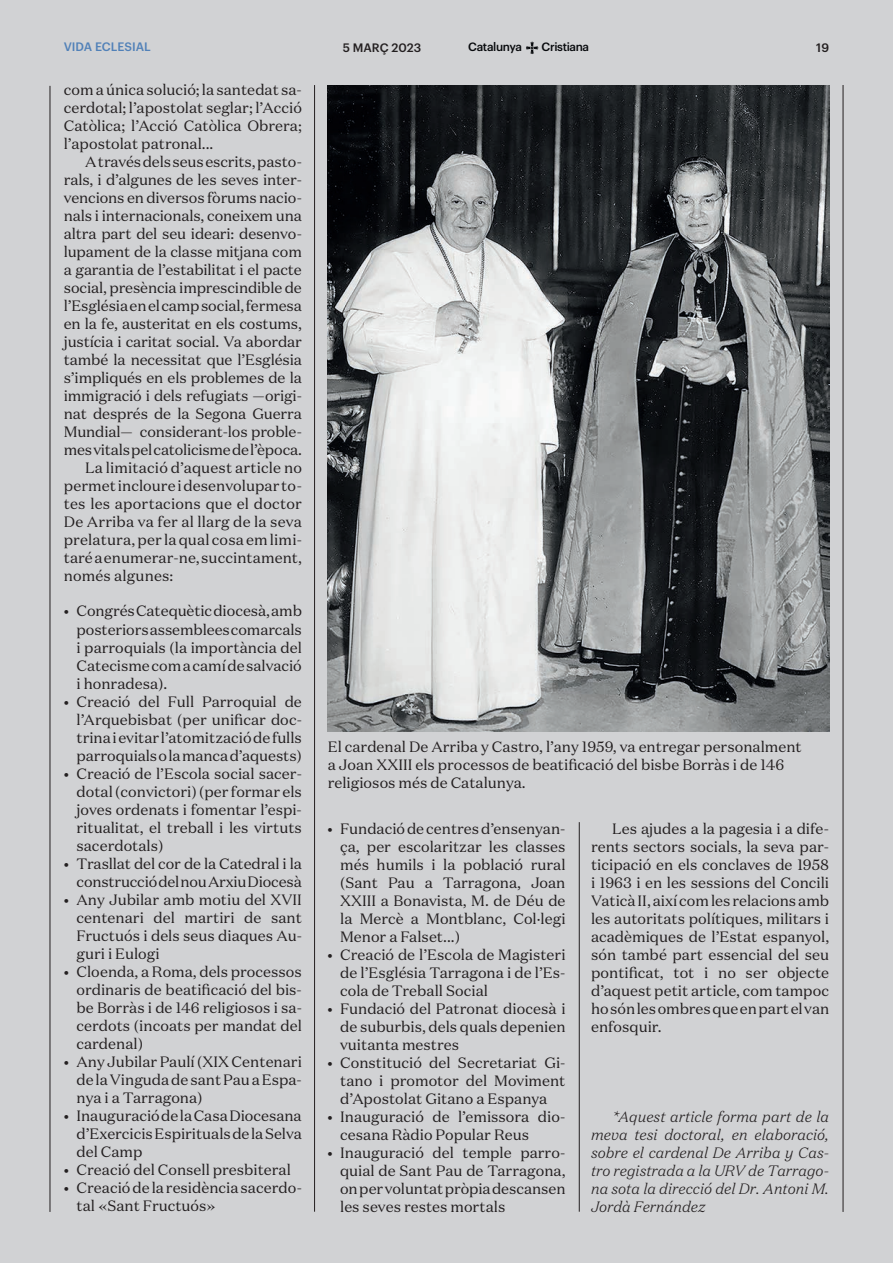
<style>
.page{position:relative;width:893px;height:1263px;background:#d1d2d4}
.page>*{position:absolute;margin:0;border:0;box-sizing:border-box;transform-origin:0 0}
.t1{font:15px/18px "Domaine Text";color:#231f20;text-align:justify}
.t2{font:italic 300 15px/18px "Domaine Text";color:#231f20;text-align:justify}
.t3{font:500 12px "Graphik";color:#5181b8}
.t4{font:500 12px "Graphik";color:#231f20}
.t5{font:500 11.85px "Graphik";letter-spacing:-.03em;color:#07090c}
</style>
<div class="page">
<svg style="left:526px;top:42px;width:12px;height:12px"></svg>
<hr style="left:843px;top:85px;width:1px;height:1127px;background:#231f20">
<hr style="left:50px;top:86px;width:1px;height:1126px;background:#231f20">
<img style="left:328px;top:85px;width:501px;height:647px">
<hr style="left:314px;top:85px;width:1px;height:1127px;background:#231f20">
<hr style="left:579px;top:822px;width:1px;height:390px;background:#231f20">
<p class="t3" style="left:64px;top:38px;width:89px">VIDA ECLESIAL</p>
<p class="t4" style="left:343px;top:38px;width:80px">5 MARÇ 2023</p>
<p class="t5" style="left:468px;top:38px;width:55px">Catalunya</p>
<p class="t5" style="left:542px;top:38px;width:49px">Cristiana</p>
<p class="t4" style="left:816px;top:38px;width:15px">19</p>
<p class="t1" style="left:64px;top:81px;width:240px">com a única solució; la santedat sa&shy;cerdotal; l’apostolat seglar; l’Acció Catòlica; l’Acció Catòlica Obrera; l’apostolat patronal...</p>
<p class="t1" style="left:85px;top:153px;width:218px">A través dels seus escrits, pasto-</p>
<p class="t1" style="left:64px;top:171px;width:240px">rals, i d’algunes de les seves inter-</p>
<p class="t1" style="left:64px;top:189px;width:240px">vencions en diversos fòrums nacio-</p>
<p class="t1" style="left:64px;top:207px;width:240px">nals i internacionals, coneixem una</p>
<p class="t1" style="left:64px;top:225px;width:240px">altra part del seu ideari: desenvo-</p>
<p class="t1" style="left:64px;top:243px;width:240px">lupament de la classe mitjana com</p>
<p class="t1" style="left:64px;top:261px;width:240px">a garantia de l’estabilitat i el pacte</p>
<p class="t1" style="left:64px;top:279px;width:240px">social, presència imprescindible de</p>
<p class="t1" style="left:64px;top:297px;width:240px">l’Església en el camp social, fermesa</p>
<p class="t1" style="left:64px;top:315px;width:240px">en la fe, austeritat en els costums,</p>
<p class="t1" style="left:64px;top:333px;width:240px">justícia i caritat social. Va abordar</p>
<p class="t1" style="left:64px;top:351px;width:240px">també la necessitat que l’Església</p>
<p class="t1" style="left:64px;top:369px;width:240px">s’impliqués en els problemes de la</p>
<p class="t1" style="left:64px;top:387px;width:240px">immigració i dels refugiats —origi-</p>
<p class="t1" style="left:64px;top:405px;width:240px">nat després de la Segona Guerra</p>
<p class="t1" style="left:64px;top:423px;width:240px">Mundial— considerant-los proble-</p>
<p class="t1" style="left:64px;top:441px;width:240px">mes vitals pel catolicisme de l’època.</p>
<p class="t1" style="left:85px;top:459px;width:218px">La limitació d’aquest article no</p>
<p class="t1" style="left:64px;top:477px;width:240px">permet incloure i desenvolupar to-</p>
<p class="t1" style="left:64px;top:495px;width:240px">tes les aportacions que el doctor</p>
<p class="t1" style="left:64px;top:513px;width:240px">De Arriba va fer al llarg de la seva</p>
<p class="t1" style="left:64px;top:531px;width:240px">prelatura, per la qual cosa em limi-</p>
<p class="t1" style="left:64px;top:549px;width:240px">taré a enumerar-ne, succintament,</p>
<p class="t1" style="left:64px;top:567px;width:111px">només algunes:</p>
<p class="t1" style="left:77px;top:602px;width:227px;text-indent:-13px">• Congrés Catequètic diocesà, amb posteriors assemblees comarcals i parroquials (la importància del Catecisme com a camí de salvació i honradesa).</p>
<p class="t1" style="left:77px;top:692px;width:227px;text-indent:-13px">• Creació del Full Parroquial de l’Arquebisbat (per unificar doc&shy;trina i evitar l’atomització de fulls parroquials o la manca d’aquests)</p>
<p class="t1" style="left:77px;top:764px;width:227px;text-indent:-13px">• Creació de l’Escola social sacer&shy;dotal (convictori) (per formar els joves ordenats i fomentar l’espi&shy;ritualitat, el treball i les virtuts sacerdotals)</p>
<p class="t1" style="left:64px;top:854px;width:240px;text-align:right">• Trasllat del cor de la Catedral i la construcció del nou Arxiu Diocesà</p>
<p class="t1" style="left:77px;top:890px;width:227px;text-indent:-13px">• Any Jubilar amb motiu del XVII centenari del martiri de sant Fructuós i dels seus diaques Au&shy;guri i Eulogi</p>
<p class="t1" style="left:77px;top:962px;width:227px;text-indent:-13px">• Cloenda, a Roma, dels processos ordinaris de beatificació del bis&shy;be Borràs i de 146 religiosos i sa&shy;cerdots (incoats per mandat del cardenal)</p>
<p class="t1" style="left:77px;top:1052px;width:227px;text-indent:-13px">• Any Jubilar Paulí (XIX Centenari de la Vinguda de sant Pau a Espa&shy;nya i a Tarragona)</p>
<p class="t1" style="left:77px;top:1106px;width:227px;text-indent:-13px">• Inauguració de la Casa Diocesana d’Exercicis Espirituals de la Selva del Camp</p>
<p class="t1" style="left:64px;top:1160px;width:229px">• Creació del Consell presbiteral</p>
<p class="t1" style="left:77px;top:1178px;width:227px;text-indent:-13px">• Creació de la residència sacerdo&shy;tal «Sant Fructuós»</p>
<p class="t1" style="left:328px;top:738px;width:475px;text-align:left">El cardenal De Arriba y Castro, l’any 1959, va entregar personalment a Joan XXIII els processos de beatificació del bisbe Borràs i de 146 religiosos més de Catalunya.</p>
<p class="t1" style="left:340px;top:819px;width:227px;text-indent:-13px">• Fundació de centres d’ensenyan&shy;ça, per escolaritzar les classes més humils i la població rural (Sant Pau a Tarragona, Joan XXIII a Bonavista, M. de Déu de la Mercè a Montblanc, Col·legi Menor a Falset...)</p>
<p class="t1" style="left:340px;top:945px;width:227px;text-indent:-13px">• Creació de l’Escola de Magisteri de l’Església Tarragona i de l’Es&shy;cola de Treball Social</p>
<p class="t1" style="left:340px;top:999px;width:227px;text-indent:-13px">• Fundació del Patronat diocesà i de suburbis, dels quals depenien vuitanta mestres</p>
<p class="t1" style="left:340px;top:1053px;width:227px;text-indent:-13px">• Constitució del Secretariat Gi&shy;tano i promotor del Moviment d’Apostolat Gitano a Espanya</p>
<p class="t1" style="left:340px;top:1107px;width:227px;text-indent:-13px">• Inauguració de l’emissora dio&shy;cesana Ràdio Popular Reus</p>
<p class="t1" style="left:340px;top:1143px;width:227px;text-indent:-13px">• Inauguració del temple parro&shy;quial de Sant Pau de Tarragona, on per voluntat pròpia descansen les seves restes mortals</p>
<p class="t1" style="left:591px;top:819px;width:240px;text-indent:21px">Les ajudes a la pagesia i a dife&shy;rents sectors socials, la seva par&shy;ticipació en els conclaves de 1958 i 1963 i en les sessions del Concili Vaticà II, així com les relacions amb les autoritats polítiques, militars i acadèmiques de l’Estat espanyol, són també part essencial del seu pontificat, tot i no ser objecte d’aquest petit article, com tampoc ho són les ombres que en part el van enfosquir.</p>
<p class="t2" style="left:591px;top:1107px;width:240px;text-indent:21px">*Aquest article forma part de la meva tesi doctoral, en elaboració, sobre el cardenal De Arriba y Cas&shy;tro registrada a la URV de Tarrago&shy;na sota la direcció del Dr. Antoni M.<br>Jordà Fernández</p>
</div>
